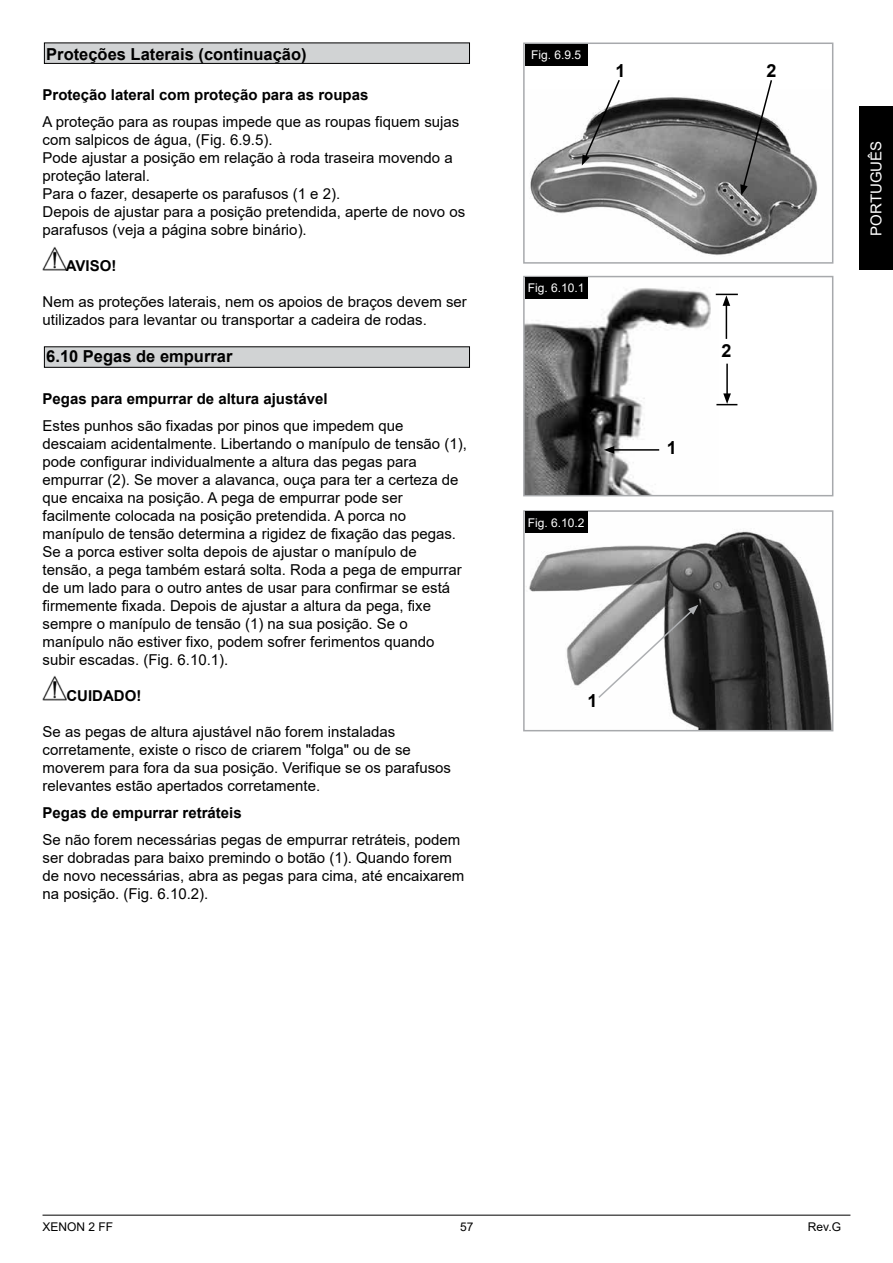
<style>
.page{position:relative;width:893px;height:1263px;background:#fff}
.page>*{position:absolute;margin:0;border:0;box-sizing:border-box;transform-origin:0 0}
.t1{font:700 18px "Arial";color:#000}
.Heading_Dummy{font:700 16.5px "Arial";color:#000}
.PT_Heading{font:700 16.5px "Arial";color:#000}
.body{font:15px/18px "Arial";color:#000}
.PT_Sub_Heading{font:700 15px "Arial";color:#000}
.body-2{font:700 15px "Arial";color:#000}
.t2{font:15px "Arial";color:#fff}
.Bildnummer{font:12px "Arial";color:#fff}
.t3{font:12px "Arial";color:#000}
</style>
<div class="page">
<div style="left:859px;top:106px;width:34px;height:164px;background:#000"></div>
<hr style="left:43px;top:1215px;width:807px;height:1px;background:#000">
<img style="left:526px;top:279px;width:192px;height:214px">
<div style="left:523px;top:276px;width:310px;height:220px;border:2px solid #a7a9ac"></div>
<div style="left:525px;top:277px;width:62px;height:21px;background:#000"></div>
<hr style="left:612px;top:449px;width:47px;height:2px;background:#000">
<svg style="left:604px;top:446px;width:10px;height:8px"></svg>
<hr style="left:726px;top:303px;width:1px;height:36px;background:#000">
<svg style="left:716px;top:294px;width:22px;height:12px"></svg>
<hr style="left:726px;top:364px;width:2px;height:32px;background:#000">
<svg style="left:716px;top:393px;width:21px;height:12px"></svg>
<div style="left:44px;top:43px;width:425px;height:20px;background:#d1d3d4"></div>
<div style="left:44px;top:43px;width:426px;height:21px;border:1px solid #000"></div>
<img style="left:43px;top:246px;width:23px;height:25px">
<div style="left:44px;top:347px;width:425px;height:20px;background:#d1d3d4"></div>
<div style="left:44px;top:346px;width:426px;height:22px;border:1px solid #000"></div>
<img style="left:43px;top:676px;width:23px;height:24px">
<img style="left:530px;top:97px;width:288px;height:158px">
<div style="left:523px;top:43px;width:310px;height:221px;border:2px solid #a7a9ac"></div>
<div style="left:525px;top:44px;width:62px;height:21px;background:#000"></div>
<svg style="left:582px;top:80px;width:39px;height:86px"></svg>
<svg style="left:740px;top:80px;width:33px;height:115px"></svg>
<img style="left:529px;top:513px;width:301px;height:215px">
<div style="left:523px;top:510px;width:310px;height:221px;border:2px solid #a7a9ac"></div>
<div style="left:525px;top:512px;width:62px;height:21px;background:#000"></div>
<svg style="left:597px;top:605px;width:101px;height:94px"></svg>
<p class="Heading_Dummy" style="left:46px;top:42px;width:262px">Proteções Laterais (continuação)</p>
<p class="PT_Sub_Heading" style="left:43px;top:84px;width:327px">Proteção lateral com proteção para as roupas</p>
<p class="body" style="left:43px;top:112px;width:418px">A proteção para as roupas impede que as roupas fiquem sujas com salpicos de água, (Fig. 6.9.5).</p>
<p class="body" style="left:43px;top:148px;width:412px">Pode ajustar a posição em relação à roda traseira movendo a proteção lateral.</p>
<p class="body" style="left:43px;top:184px;width:299px">Para o fazer, desaperte os parafusos (1 e 2).</p>
<p class="body" style="left:43px;top:202px;width:424px">Depois de ajustar para a posição pretendida, aperte de novo os parafusos (veja a página sobre binário).</p>
<p class="body-2" style="left:66px;top:255px;width:52px">AVISO!</p>
<p class="body" style="left:43px;top:292px;width:426px">Nem as proteções laterais, nem os apoios de braços devem ser utilizados para levantar ou transportar a cadeira de rodas.</p>
<p class="PT_Heading" style="left:46px;top:345px;width:188px">6.10 Pegas de empurrar</p>
<p class="PT_Sub_Heading" style="left:43px;top:388px;width:287px">Pegas para empurrar de altura ajustável</p>
<p class="body" style="left:43px;top:416px;width:426px">Estes punhos são fixadas por pinos que impedem que descaiam acidentalmente. Libertando o manípulo de tensão (1), pode configurar individualmente a altura das pegas para empurrar (2). Se mover a alavanca, ouça para ter a certeza de que encaixa na posição. A pega de empurrar pode ser facilmente colocada na posição pretendida. A porca no manípulo de tensão determina a rigidez de fixação das pegas.<br>Se a porca estiver solta depois de ajustar o manípulo de tensão, a pega também estará solta. Roda a pega de empurrar de um lado para o outro antes de usar para confirmar se está firmemente fixada. Depois de ajustar a altura da pega, fixe sempre o manípulo de tensão (1) na sua posição. Se o manípulo não estiver fixo, podem sofrer ferimentos quando subir escadas. (Fig. 6.10.1).</p>
<p class="body-2" style="left:66px;top:685px;width:76px">CUIDADO!</p>
<p class="body" style="left:43px;top:722px;width:410px">Se as pegas de altura ajustável não forem instaladas corretamente, existe o risco de criarem "folga" ou de se moverem para fora da sua posição. Verifique se os parafusos relevantes estão apertados corretamente.</p>
<p class="PT_Sub_Heading" style="left:43px;top:802px;width:201px">Pegas de empurrar retráteis</p>
<p class="body" style="left:43px;top:830px;width:423px">Se não forem necessárias pegas de empurrar retráteis, podem ser dobradas para baixo premindo o botão (1). Quando forem de novo necessárias, abra as pegas para cima, até encaixarem na posição. (Fig. 6.10.2).</p>
<p class="Bildnummer" style="left:531px;top:46px;width:52px">Fig. 6.9.5</p>
<p class="t1" style="left:616px;top:58px;width:12px">1</p>
<p class="t1" style="left:767px;top:58px;width:12px">2</p>
<p class="Bildnummer" style="left:528px;top:280px;width:58px">Fig. 6.10.1</p>
<p class="Bildnummer" style="left:528px;top:514px;width:58px">Fig. 6.10.2</p>
<p class="t1" style="left:587px;top:688px;width:12px">1</p>
<p class="t1" style="left:667px;top:434px;width:12px">1</p>
<p class="t1" style="left:721px;top:338px;width:12px">2</p>
<p class="t2" style="left:866px;top:236px;width:96px;rotate:-90deg">PORTUGUÊS</p>
<p class="t3" style="left:43px;top:1219px;width:72px">XENON 2 FF</p>
<p class="t3" style="left:460px;top:1219px;width:15px">57</p>
<p class="t3" style="left:808px;top:1219px;width:35px">Rev.G</p>
</div>
